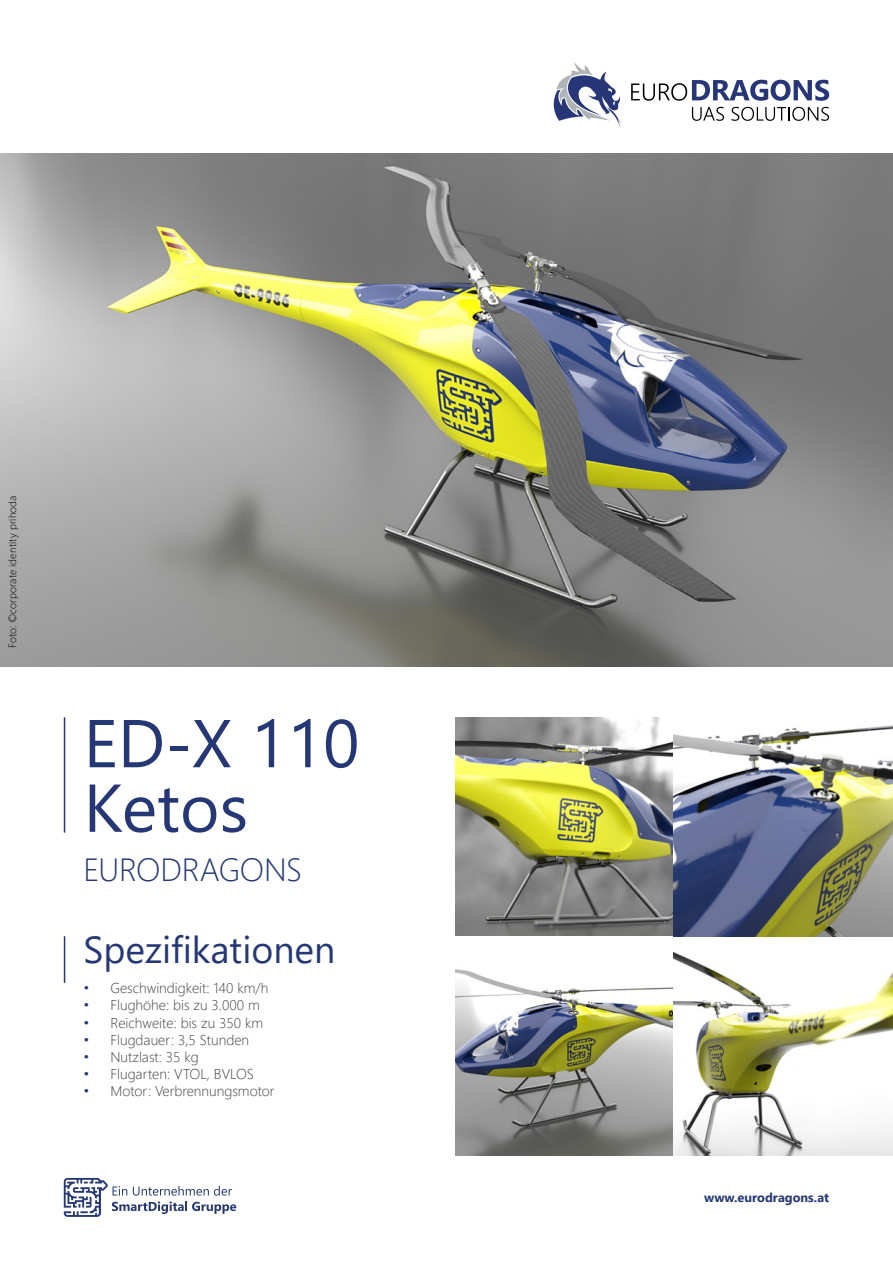
<style>
.page{position:relative;width:893px;height:1263px;background:#fff}
.page>*{position:absolute;margin:0;border:0;box-sizing:border-box;transform-origin:0 0}
.t1{font:67.5px/64.5px "Segoe UI";color:#253875}
.t2{font:37.5px "Segoe UI";color:#253875}
.t3{font:300 32.1px "Segoe UI";letter-spacing:-.01em;color:#253875}
.t4{font:300 14.25px "Segoe UI";color:#414042}
.t5{font:700 12.75px "Segoe UI";color:#253875}
.t6{font:300 10.5px "Segoe UI";letter-spacing:.015em;color:#000}
.s1{font-size:15px;color:#253875}
</style>
<div class="page">
<svg style="left:554px;top:62px;width:68px;height:64px"></svg>
<svg style="left:692px;top:107px;width:32px;height:14px"></svg>
<svg style="left:732px;top:107px;width:97px;height:14px"></svg>
<svg style="left:631px;top:80px;width:198px;height:21px"></svg>
<img style="left:0;top:154px;width:893px;height:513px">
<svg style="left:64px;top:1178px;width:172px;height:39px"></svg>
<hr style="left:64px;top:717px;width:1px;height:115px;background:#253875">
<hr style="left:64px;top:936px;width:1px;height:47px;background:#253875">
<img style="left:455px;top:717px;width:438px;height:438px">
<p class="t6" style="left:3px;top:648px;width:154px;rotate:-90deg">Foto: ©corporate identity prihoda</p>
<h1 class="t1" style="left:83px;top:705px;width:277px">ED-X 110<br>Ketos</h1>
<h3 class="t3" style="left:83px;top:839px;width:220px">EURODRAGONS</h3>
<h2 class="t2" style="left:83px;top:915px;width:253px">Spezifikationen</h2>
<p class="t4" style="left:83px;top:975px;width:186px"><span class="s1">•</span> Geschwindigkeit: 140 km/h</p>
<p class="t4" style="left:83px;top:992px;width:178px"><span class="s1">•</span> Flughöhe: bis zu 3.000 m</p>
<p class="t4" style="left:83px;top:1009px;width:181px"><span class="s1">•</span> Reichweite: bis zu 350 km</p>
<p class="t4" style="left:83px;top:1026px;width:167px"><span class="s1">•</span> Flugdauer: 3,5 Stunden</p>
<p class="t4" style="left:83px;top:1043px;width:117px"><span class="s1">•</span> Nutzlast: 35 kg</p>
<p class="t4" style="left:83px;top:1060px;width:172px"><span class="s1">•</span> Flugarten: VTOL, BVLOS</p>
<p class="t4" style="left:83px;top:1077px;width:193px"><span class="s1">•</span> Motor: Verbrennungsmotor</p>
<p class="t5" style="left:704px;top:1185px;width:126px">www.eurodragons.at</p>
</div>
